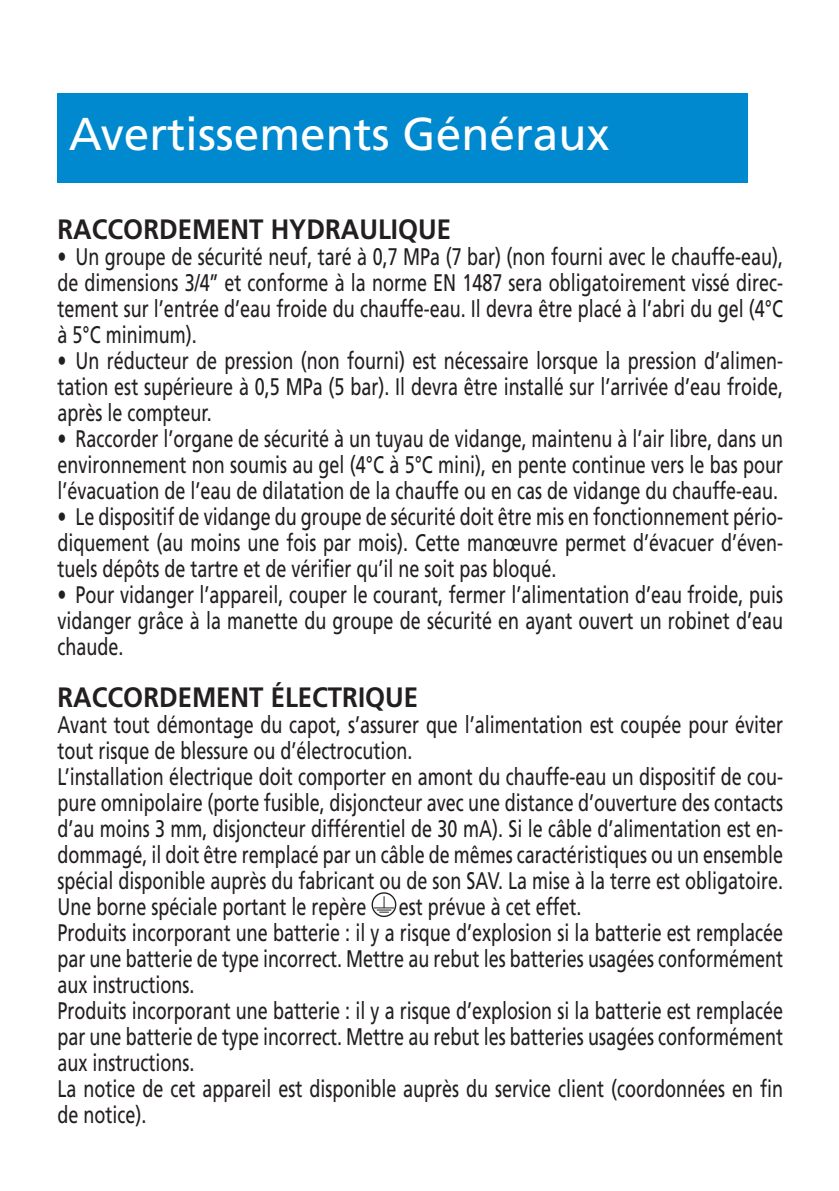
<style>
.page{position:relative;width:839px;height:1191px;background:#fff}
.page>*{position:absolute;margin:0;border:0;box-sizing:border-box;transform-origin:0 0}
.t1{font:46px "Frutiger LT Std";color:#fff}
.t2{font:700 28px "Frutiger LT Std";color:#231f20;scale:.92 1}
.t3{font:24px/26px "Frutiger LT Std";color:#231f20;text-align:justify;scale:.75 1}
</style>
<div class="page">
<div style="left:57px;top:93px;width:691px;height:89px;background:#0089cf"></div>
<svg style="left:374px;top:896px;width:20px;height:16px"></svg>
<div style="left:372px;top:892px;width:24px;height:24px;border:1px solid #231f20;border-radius:50%"></div>
<h1 class="t1" style="left:69px;top:115px;width:542px">Avertissements Généraux</h1>
<p class="t2" style="left:57px;top:217px;width:429px">RACCORDEMENT HYDRAULIQUE</p>
<p class="t3" style="left:57px;top:245px;width:969px">• Un groupe de sécurité neuf, taré à 0,7 MPa (7 bar) (non fourni avec le chauffe-eau), de dimensions 3/4’’ et conforme à la norme EN 1487 sera obligatoirement vissé direc&shy;tement sur l’entrée d’eau froide du chauffe-eau. Il devra être placé à l’abri du gel (4°C à 5°C minimum).</p>
<p class="t3" style="left:57px;top:349px;width:969px">• Un réducteur de pression (non fourni) est nécessaire lorsque la pression d’alimen&shy;tation est supérieure à 0,5 MPa (5 bar). Il devra être installé sur l’arrivée d’eau froide, après le compteur.</p>
<p class="t3" style="left:57px;top:427px;width:969px">• Raccorder l’organe de sécurité à un tuyau de vidange, maintenu à l’air libre, dans un environnement non soumis au gel (4°C à 5°C mini), en pente continue vers le bas pour l’évacuation de l’eau de dilatation de la chauffe ou en cas de vidange du chauffe-eau.</p>
<p class="t3" style="left:57px;top:505px;width:969px">• Le dispositif de vidange du groupe de sécurité doit être mis en fonctionnement pério&shy;diquement (au moins une fois par mois). Cette manœuvre permet d’évacuer d’éven&shy;tuels dépôts de tartre et de vérifier qu’il ne soit pas bloqué.</p>
<p class="t3" style="left:57px;top:583px;width:969px">• Pour vidanger l’appareil, couper le courant, fermer l’alimentation d’eau froide, puis vidanger grâce à la manette du groupe de sécurité en ayant ouvert un robinet d’eau chaude.</p>
<p class="t2" style="left:57px;top:685px;width:394px">RACCORDEMENT ÉLECTRIQUE</p>
<p class="t3" style="left:57px;top:713px;width:969px;text-align:left">Avant tout démontage du capot, s’assurer que l’alimentation est coupée pour éviter tout risque de blessure ou d’électrocution.<br>L’installation électrique doit comporter en amont du chauffe-eau un dispositif de cou&shy;pure omnipolaire (porte fusible, disjoncteur avec une distance d’ouverture des contacts d’au moins 3 mm, disjoncteur différentiel de 30 mA). Si le câble d’alimentation est en&shy;dommagé, il doit être remplacé par un câble de mêmes caractéristiques ou un ensemble spécial disponible auprès du fabricant ou de son SAV. La mise à la terre est obligatoire.<br>Une borne spéciale portant le repère</p>
<p class="t3" style="left:57px;top:895px;width:969px;text-align:left;text-indent:341px">est prévue à cet effet.<br>Produits incorporant une batterie : il y a risque d’explosion si la batterie est remplacée par une batterie de type incorrect. Mettre au rebut les batteries usagées conformément aux instructions.<br>Produits incorporant une batterie : il y a risque d’explosion si la batterie est remplacée par une batterie de type incorrect. Mettre au rebut les batteries usagées conformément aux instructions.<br>La notice de cet appareil est disponible auprès du service client (coordonnées en fin de notice).</p>
</div>
